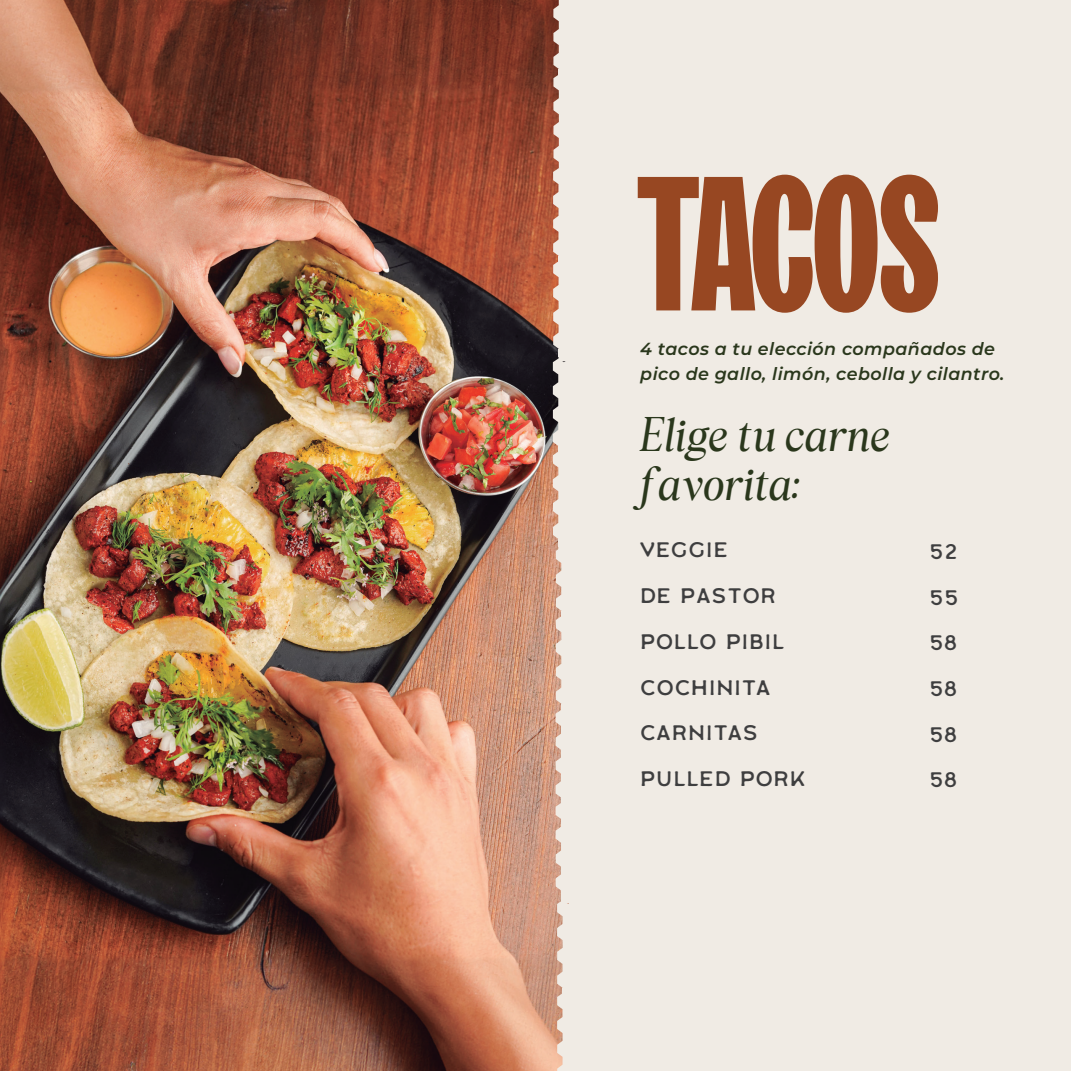
<style>
.page{position:relative;width:1071px;height:1071px;background:#fff}
.page>*{position:absolute;margin:0;border:0;box-sizing:border-box;transform-origin:0 0}
.t1{font:190.75px "TT Trailers Trial Variable";letter-spacing:-.035em;color:#974722}
.t2{font:italic 38.5px/49px "Bethany Elingston";letter-spacing:.04em;color:#2a371c}
.t3{font:21px/45.7px "Labor Union Small";letter-spacing:.1em;color:#3e3e3f}
.t4{font:italic 600 17.5px/24.7px "Montserrat";letter-spacing:.025em;color:#2a371c}
</style>
<div class="page">
<div style="left:3px;top:0;width:1068px;height:1071px;background:#f0ebe4"></div>
<img style="left:0;top:0;width:553px;height:1071px">
<svg style="left:553px;top:0;width:16px;height:1071px"></svg>
<div style="left:561px;top:611px;width:12px;height:8px;background:#f0ebe4"></div>
<h1 class="t1" style="left:637px;top:144px;width:306px">TACOS</h1>
<p class="t4" style="left:640px;top:336px;width:366px">4 tacos a tu elección compañados de pico de gallo, limón, cebolla y cilantro.</p>
<h2 class="t2" style="left:639px;top:411px;width:250px">Elige tu carne favorita:</h2>
<p class="t3" style="left:641px;top:527px;width:165px">VEGGIE<br>DE PASTOR<br>POLLO PIBIL<br>COCHINITA<br>CARNITAS<br>PULLED PORK</p>
<p class="t3" style="left:930px;top:528px;width:29px;text-align:justify">52<br>55<br>58<br>58<br>58<br>58</p>
</div>
